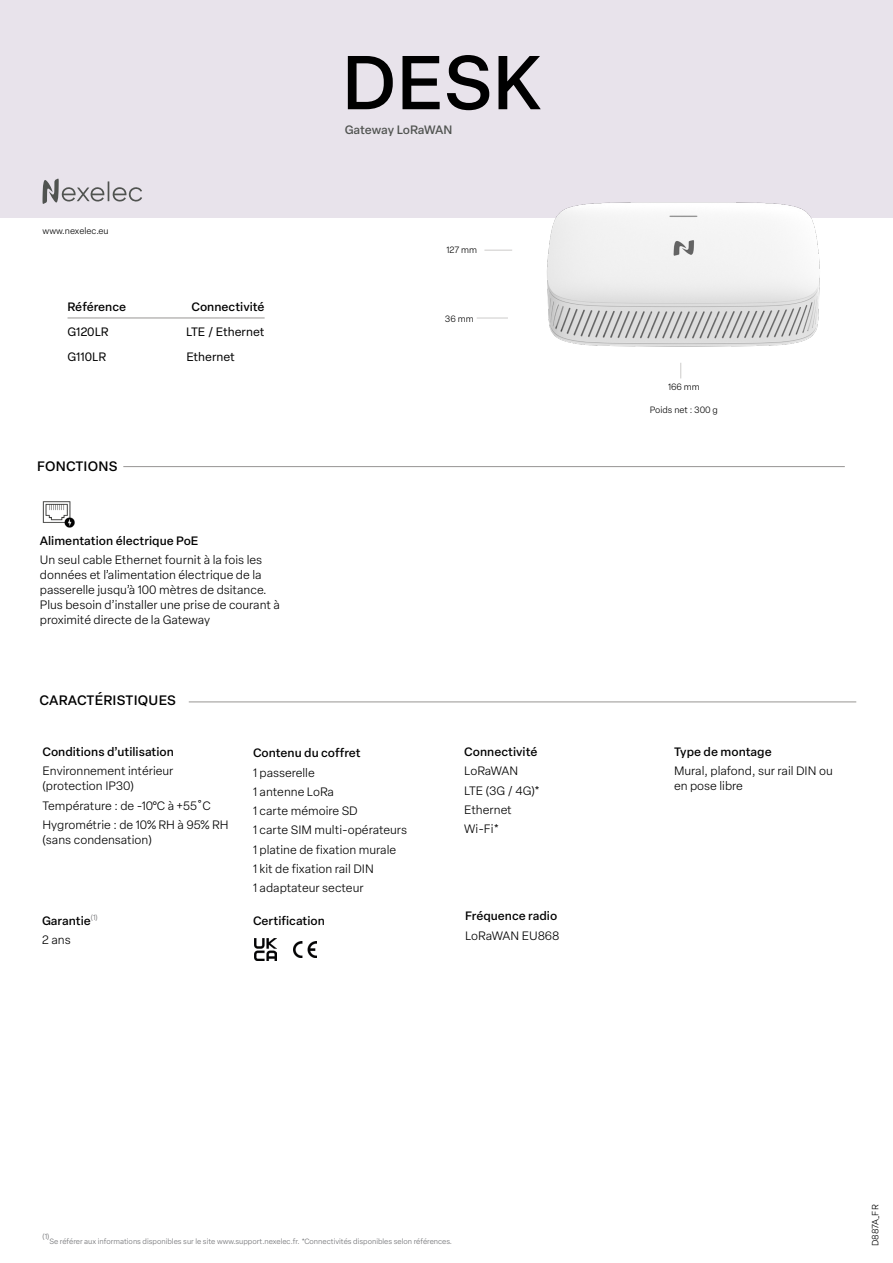
<style>
.page{position:relative;width:893px;height:1263px;background:#fff}
.page>*{position:absolute;margin:0;border:0;box-sizing:border-box;transform-origin:0 0}
.t1{font:500 75px "Elza Text";color:#000}
.t2{font:500 13.5px "Elza Text";letter-spacing:.02em;color:#000}
.t3{font:300 12px/19.2px "Elza Text";color:#000}
.t4{font:500 12px "Elza Text";color:#000}
.t5{font:12px "Elza Text";color:#000}
.t6{font:500 12px "Elza Text";color:#000101}
.t7{font:500 12px "Elza Text";letter-spacing:-.01em;color:#505350}
.t8{font:300 9px "Elza Text";color:#000}
.t9{font:300 7.5px "Elza Text";color:#6d6e71}
</style>
<div class="page">
<div style="left:0;top:0;width:893px;height:217px;background:#e8e3eb"></div>
<img style="left:490px;top:202px;width:377px;height:177px">
<hr style="left:68px;top:318px;width:197px;height:1px;background:#979593">
<svg style="left:484px;top:250px;width:28px;height:1px"></svg>
<hr style="left:477px;top:318px;width:31px;height:1px;background:#979593">
<svg style="left:680px;top:363px;width:1px;height:15px"></svg>
<hr style="left:123px;top:466px;width:722px;height:1px;background:#979593">
<hr style="left:189px;top:702px;width:667px;height:1px;background:#979593">
<img style="left:294px;top:942px;width:22px;height:16px">
<img style="left:42px;top:501px;width:33px;height:27px">
<img style="left:255px;top:939px;width:22px;height:22px">
<svg style="left:43px;top:178px;width:99px;height:26px"></svg>
<p class="t8" style="left:43px;top:224px;width:68px">www.nexelec.eu</p>
<p class="t4" style="left:68px;top:298px;width:60px">Référence</p>
<p class="t4" style="left:191px;top:298px;width:75px">Connectivité</p>
<p class="t5" style="left:68px;top:323px;width:42px">G120LR</p>
<p class="t5" style="left:186px;top:323px;width:80px">LTE / Ethernet</p>
<p class="t5" style="left:68px;top:348px;width:40px">G110LR</p>
<p class="t5" style="left:186px;top:348px;width:50px">Ethernet</p>
<p class="t2" style="left:37px;top:456px;width:82px">FONCTIONS</p>
<p class="t4" style="left:40px;top:531px;width:160px">Alimentation électrique PoE</p>
<p class="t3" style="left:40px;top:552px;width:242px;line-height:15px">Un seul cable Ethernet fournit à la fois les données et l’alimentation électrique de la passerelle jusqu’à 100 mètres de dsitance.<br>Plus besoin d’installer une prise de courant à proximité directe de la Gateway</p>
<p class="t2" style="left:40px;top:690px;width:138px">CARACTÉRISTIQUES</p>
<h1 class="t1" style="left:342px;top:25px;width:201px">DESK</h1>
<p class="t7" style="left:345px;top:120px;width:109px">Gateway LoRaWAN</p>
<p class="t8" style="left:446px;top:244px;width:32px">127 mm</p>
<p class="t8" style="left:445px;top:312px;width:30px">36 mm</p>
<p class="t4" style="left:43px;top:743px;width:133px">Conditions d’utilisation</p>
<p class="t3" style="left:43px;top:763px;width:132px;line-height:15px">Environnement intérieur (protection IP30)</p>
<p class="t3" style="left:43px;top:795px;width:187px">Température : de -10°C à +55˚C<br>Hygrométrie : de 10% RH à 95% RH</p>
<p class="t3" style="left:43px;top:829px;width:111px">(sans condensation)</p>
<p class="t4" style="left:253px;top:744px;width:109px">Contenu du coffret</p>
<p class="t3" style="left:253px;top:762px;width:156px">1 passerelle<br>1 antenne LoRa<br>1 carte mémoire SD<br>1 carte SIM multi-opérateurs<br>1 platine de fixation murale<br>1 kit de fixation rail DIN<br>1 adaptateur secteur</p>
<p class="t6" style="left:464px;top:743px;width:75px">Connectivité</p>
<p class="t3" style="left:464px;top:761px;width:77px">LoRaWAN<br>LTE (3G / 4G)*<br>Ethernet<br>Wi-Fi*</p>
<p class="t9" style="left:91px;top:912px;width:8px">(1)</p>
<p class="t4" style="left:42px;top:911px;width:50px">Garantie</p>
<p class="t4" style="left:253px;top:911px;width:73px">Certification</p>
<p class="t3" style="left:42px;top:930px;width:30px">2 ans</p>
<p class="t6" style="left:465px;top:907px;width:94px">Fréquence radio</p>
<p class="t3" style="left:465px;top:925px;width:96px">LoRaWAN EU868</p>
<p class="t8" style="left:668px;top:380px;width:33px">166 mm</p>
<p class="t8" style="left:650px;top:403px;width:70px">Poids net : 300 g</p>
<p class="t4" style="left:674px;top:743px;width:99px">Type de montage</p>
<p class="t3" style="left:674px;top:763px;width:160px;line-height:15px">Mural, plafond, sur rail DIN ou en pose libre</p>
<p class="t9" style="left:43px;top:1231px;width:8px">(1)</p>
<p class="t9" style="left:49px;top:1235px;width:404px">Se référer aux informations disponibles sur le site www.support.nexelec.fr. *Connectivités disponibles selon références.</p>
<p class="t8" style="left:869px;top:1246px;width:43px;rotate:-90deg">D887A_FR</p>
</div>
